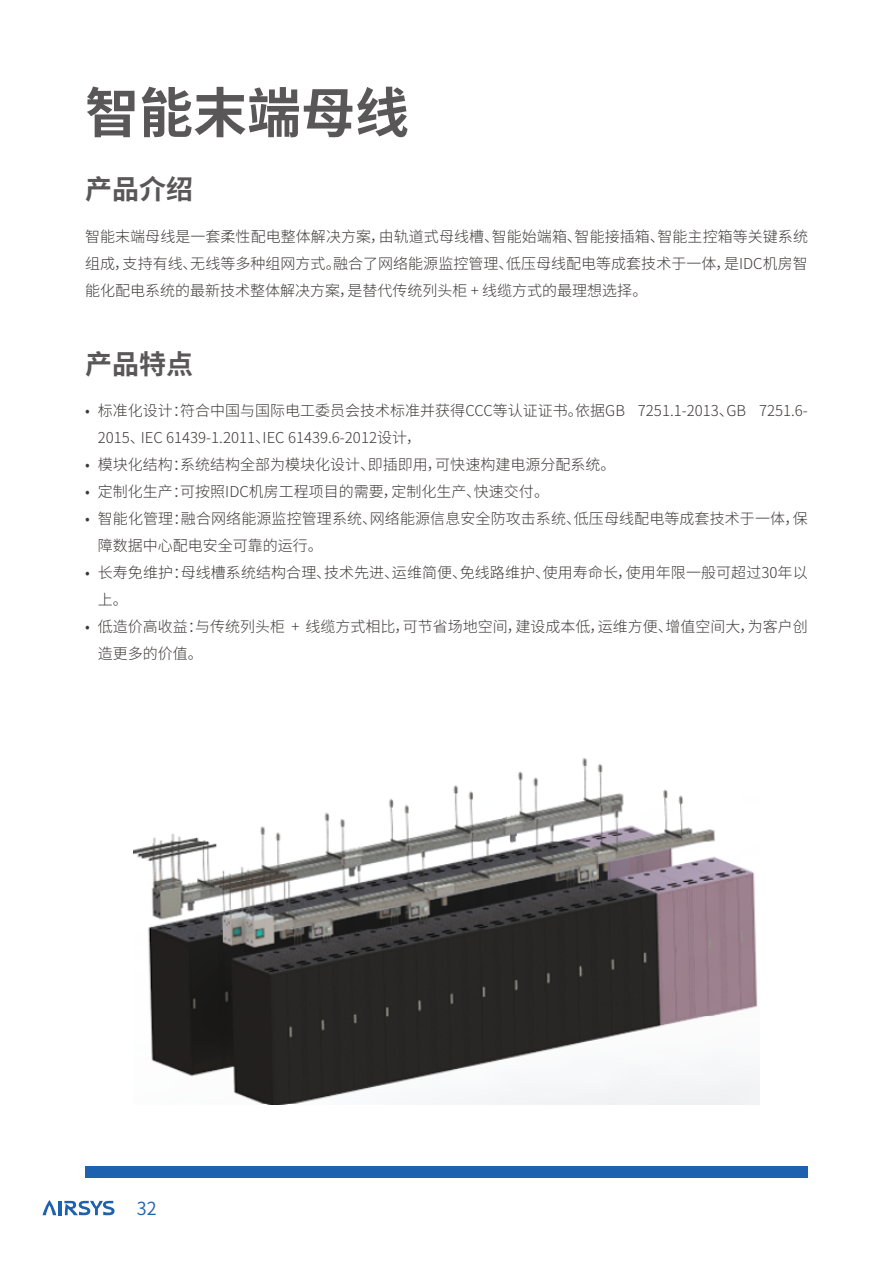
<style>
.page{position:relative;width:893px;height:1263px;background:#fff}
.page>*{position:absolute;margin:0;border:0;box-sizing:border-box;transform-origin:0 0}
.t1{font:700 54px "Source Han Sans CN";color:#595757}
.t2{font:700 27px "Source Han Sans CN";color:#595757}
.t3{font:18px "Source Han Sans CN";color:#1e61ae}
.t4{font:300 15px/27px "Source Han Sans CN";color:#3e3a39}
</style>
<div class="page">
<hr style="left:58px;top:1201px;width:3px;height:14px;background:#1e61ae">
<svg style="left:43px;top:1200px;width:13px;height:15px"></svg>
<svg style="left:64px;top:1201px;width:51px;height:14px"></svg>
<img style="left:133px;top:758px;width:627px;height:346px">
<div style="left:85px;top:1167px;width:723px;height:11px;background:#1e61ae"></div>
<h1 class="t1" style="left:85px;top:82px;width:325px">智能末端母线</h1>
<h2 class="t2" style="left:85px;top:174px;width:109px">产品介绍</h2>
<p class="t4" style="left:85px;top:223px;width:724px;text-align:justify">智能末端母线是一套柔性配电整体解决方案，由轨道式母线槽、智能始端箱、智能接插箱、智能主控箱等关键系统组成，支持有线、无线等多种组网方式。融合了网络能源监控管理、低压母线配电等成套技术于一体，是IDC机房智能化配电系统的最新技术整体解决方案，是替代传统列头柜 + 线缆方式的最理想选择。</p>
<h2 class="t2" style="left:85px;top:349px;width:109px">产品特点</h2>
<p class="t4" style="left:98px;top:398px;width:712px;text-indent:-13px">• 标准化设计：符合中国与国际电工委员会技术标准并获得CCC等认证证书。依据GB 7251.1-2013、GB 7251.6-<br>2015、IEC 61439-1.2011、IEC 61439.6-2012设计，</p>
<p class="t4" style="left:85px;top:452px;width:532px">• 模块化结构：系统结构全部为模块化设计、即插即用，可快速构建电源分配系统。</p>
<p class="t4" style="left:85px;top:479px;width:465px">• 定制化生产：可按照IDC机房工程项目的需要，定制化生产、快速交付。</p>
<p class="t4" style="left:98px;top:506px;width:712px;text-indent:-13px">• 智能化管理：融合网络能源监控管理系统、网络能源信息安全防攻击系统、低压母线配电等成套技术于一体，保障数据中心配电安全可靠的运行。</p>
<p class="t4" style="left:98px;top:560px;width:711px;text-indent:-13px">• 长寿免维护：母线槽系统结构合理、技术先进、运维简便、免线路维护、使用寿命长，使用年限一般可超过30年以上。</p>
<p class="t4" style="left:98px;top:614px;width:712px;text-indent:-13px">• 低造价高收益：与传统列头柜 + 线缆方式相比，可节省场地空间，建设成本低，运维方便、增值空间大，为客户创造更多的价值。</p>
<p class="t3" style="left:137px;top:1198px;width:21px">32</p>
</div>
